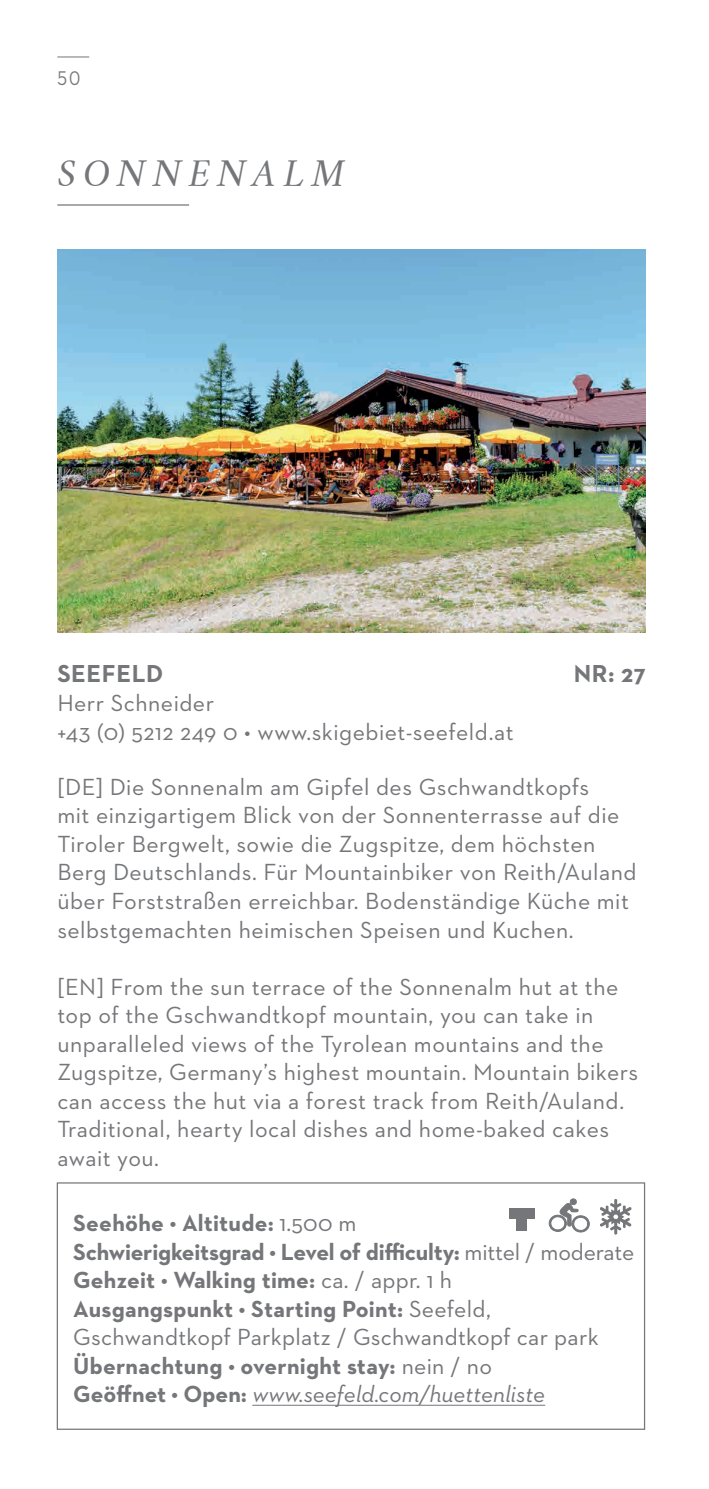
<style>
.page{position:relative;width:709px;height:1489px;background:#fff}
.page>*{position:absolute;margin:0;border:0;box-sizing:border-box;transform-origin:0 0}
.t1{font:italic 35px "Crimson Text";letter-spacing:.205em;color:#757679}
.t2{font:700 25px "Neutraface 2 Text";letter-spacing:.02em;color:#757679}
.t3{font:23.75px/28.5px "Neutraface 2 Text";letter-spacing:.02em;color:#757679}
.t4{font:700 23.75px/28.5px "Neutraface 2 Text";letter-spacing:.01em;color:#757679}
.t5{font:20.25px "Neutraface 2 Text";color:#757679;scale:.87 1}
.s1{font-weight:400}
.s2{font-weight:400;font-style:italic}
</style>
<div class="page">
<hr style="left:57px;top:57px;width:32px;height:1px;background:#757679">
<hr style="left:57px;top:204px;width:132px;height:2px;background:#757679">
<img style="left:57px;top:250px;width:589px;height:382px">
<div style="left:57px;top:1182px;width:588px;height:247px;border:1px solid #757679"></div>
<hr style="left:252px;top:1404px;width:293px;height:1px;background:#757679">
<svg style="left:549px;top:1198px;width:40px;height:33px"></svg>
<svg style="left:600px;top:1199px;width:31px;height:35px"></svg>
<div style="left:509px;top:1207px;width:25px;height:11px;background:#757679"></div>
<div style="left:516px;top:1207px;width:11px;height:23px;background:#757679"></div>
<p class="t5" style="left:57px;top:65px;width:28px">50</p>
<h1 class="t1" style="left:57px;top:153px;width:289px">SONNENALM</h1>
<p class="t2" style="left:57px;top:658px;width:108px">SEEFELD</p>
<p class="t2" style="left:574px;top:658px;width:73px">NR: 27</p>
<p class="t3" style="left:57px;top:688px;width:458px">Herr Schneider<br>+43 (0) 5212 249 0 • www.skigebiet-seefeld.at</p>
<p class="t3" style="left:57px;top:772px;width:580px">[DE] Die Sonnenalm am Gipfel des Gschwandtkopfs<br>mit einzigartigem Blick von der Sonnenterrasse auf die Tiroler Bergwelt, sowie die Zugspitze, dem höchsten Berg Deutschlands. Für Mountainbiker von Reith/Auland über Forststraßen erreichbar. Bodenständige Küche mit selbstgemachten heimischen Speisen und Kuchen.</p>
<p class="t3" style="left:57px;top:971px;width:582px">[EN] From the sun terrace of the Sonnenalm hut at the top of the Gschwandtkopf mountain, you can take in unparalleled views of the Tyrolean mountains and the Zugspitze, Germany’s highest mountain. Mountain bikers can access the hut via a forest track from Reith/Auland.<br>Traditional, hearty local dishes and home-baked cakes await you.</p>
<p class="t4" style="left:73px;top:1208px;width:562px">Seehöhe • Altitude: <span class="s1">1.500 m<br></span>Schwierigkeitsgrad • Level of difficulty: <span class="s1">mittel / moderate </span>Gehzeit • Walking time: <span class="s1">ca. / appr. 1 h<br></span>Ausgangspunkt • Starting Point: <span class="s1">Seefeld, Gschwandtkopf Parkplatz / Gschwandtkopf car park </span>Übernachtung • overnight stay: <span class="s1">nein / no<br></span>Geöffnet • Open: <span class="s2">www.seefeld.com/huettenliste</span></p>
</div>
